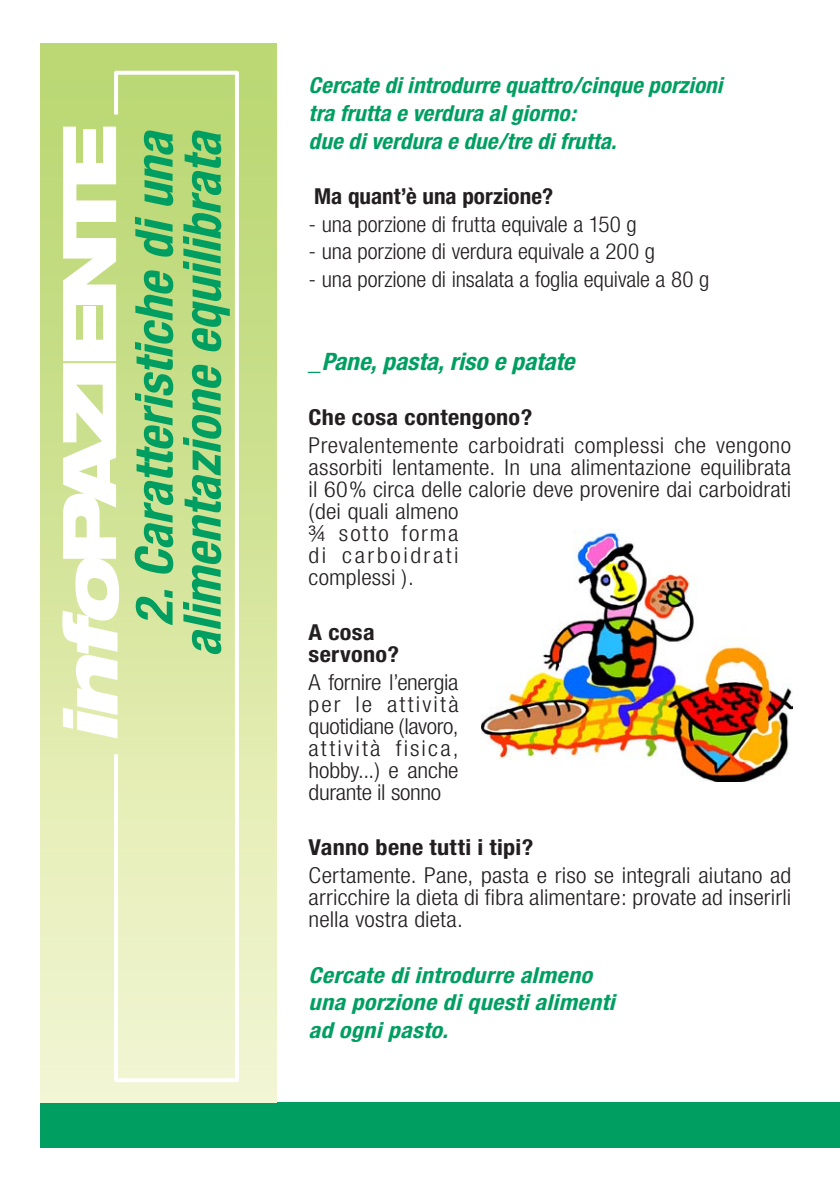
<style>
.page{position:relative;width:840px;height:1191px;background:#fff}
.page>*{position:absolute;margin:0;border:0;box-sizing:border-box;transform-origin:0 0}
.t1{font:italic 700 condensed 52px/48px "Helvetica Neue";color:#009f61;text-align:center}
.t2{font:italic 700 condensed 24px "Helvetica Neue";color:#009f61;scale:1.05 1}
.t3{font:300 condensed 22px/22px "Helvetica Neue";letter-spacing:.005em;color:#231f20;text-align:justify;scale:1.1 1}
.t4{font:300 condensed 22px "Helvetica Neue";letter-spacing:.005em;color:#231f20;scale:1.05 1}
.t5{font:italic 700 condensed 22px/27.6px "Helvetica Neue";letter-spacing:.005em;color:#009f61;scale:1.05 1}
.t6{font:italic 700 condensed 22px/27.6px "Helvetica Neue";letter-spacing:.005em;color:#009f61;scale:1.1 1}
.t7{font:700 condensed 22px/22px "Helvetica Neue";letter-spacing:.01em;color:#231f20;scale:1.1 1}
.t8{font:700 condensed 22px "Helvetica Neue";letter-spacing:.01em;color:#231f20;scale:1.05 1}
</style>
<div class="page">
<div style="left:40px;top:1102px;width:799px;height:45px;background:#009f61"></div>
<div style="left:40px;top:43px;width:236px;height:1059px;background:linear-gradient(to bottom,#b6d56b,#f5f6d3)"></div>
<svg style="left:112px;top:69px;width:129px;height:1015px;background:#d7e7a4"></svg>
<svg style="left:62px;top:127px;width:56px;height:611px"></svg>
<img style="left:481px;top:529px;width:311px;height:253px">
<h1 class="t1" style="left:129px;top:657px;width:528px;rotate:-90deg">2. Caratteristiche di una alimentazione equilibrata</h1>
<p class="t5" style="left:308px;top:71px;width:395px">Cercate di introdurre quattro/cinque porzioni tra frutta e verdura al giorno:<br>due di verdura e due/tre di frutta.</p>
<p class="t8" style="left:314px;top:183px;width:229px">Ma quant’è una porzione?</p>
<p class="t4" style="left:308px;top:211px;width:314px">- una porzione di frutta equivale a 150 g</p>
<p class="t4" style="left:308px;top:239px;width:331px">- una porzione di verdura equivale a 200 g</p>
<p class="t4" style="left:308px;top:266px;width:383px">- una porzione di insalata a foglia equivale a 80 g</p>
<p class="t2" style="left:308px;top:347px;width:255px">_Pane, pasta, riso e patate</p>
<p class="t7" style="left:308px;top:406px;width:205px">Che cosa contengono?</p>
<p class="t3" style="left:308px;top:434px;width:440px;text-align:left">Prevalentemente carboidrati complessi che vengono assorbiti lentamente. In una alimentazione equilibrata il 60% circa delle calorie deve provenire dai carboidrati (dei quali almeno<br>¾ sotto forma<br>di carboidrati<br>complessi ).</p>
<p class="t7" style="left:308px;top:621px;width:84px">A cosa servono?</p>
<p class="t3" style="left:308px;top:671px;width:138px">A fornire l’energia per le attività quotidiane (lavoro, attività fisica, hobby...) e anche durante il sonno</p>
<p class="t7" style="left:308px;top:836px;width:206px">Vanno bene tutti i tipi?</p>
<p class="t3" style="left:308px;top:864px;width:440px">Certamente. Pane, pasta e riso se integrali aiutano ad arricchire la dieta di fibra alimentare: provate ad inserirli nella vostra dieta.</p>
<p class="t6" style="left:308px;top:960px;width:280px">Cercate di introdurre almeno una porzione di questi alimenti ad ogni pasto.</p>
</div>
